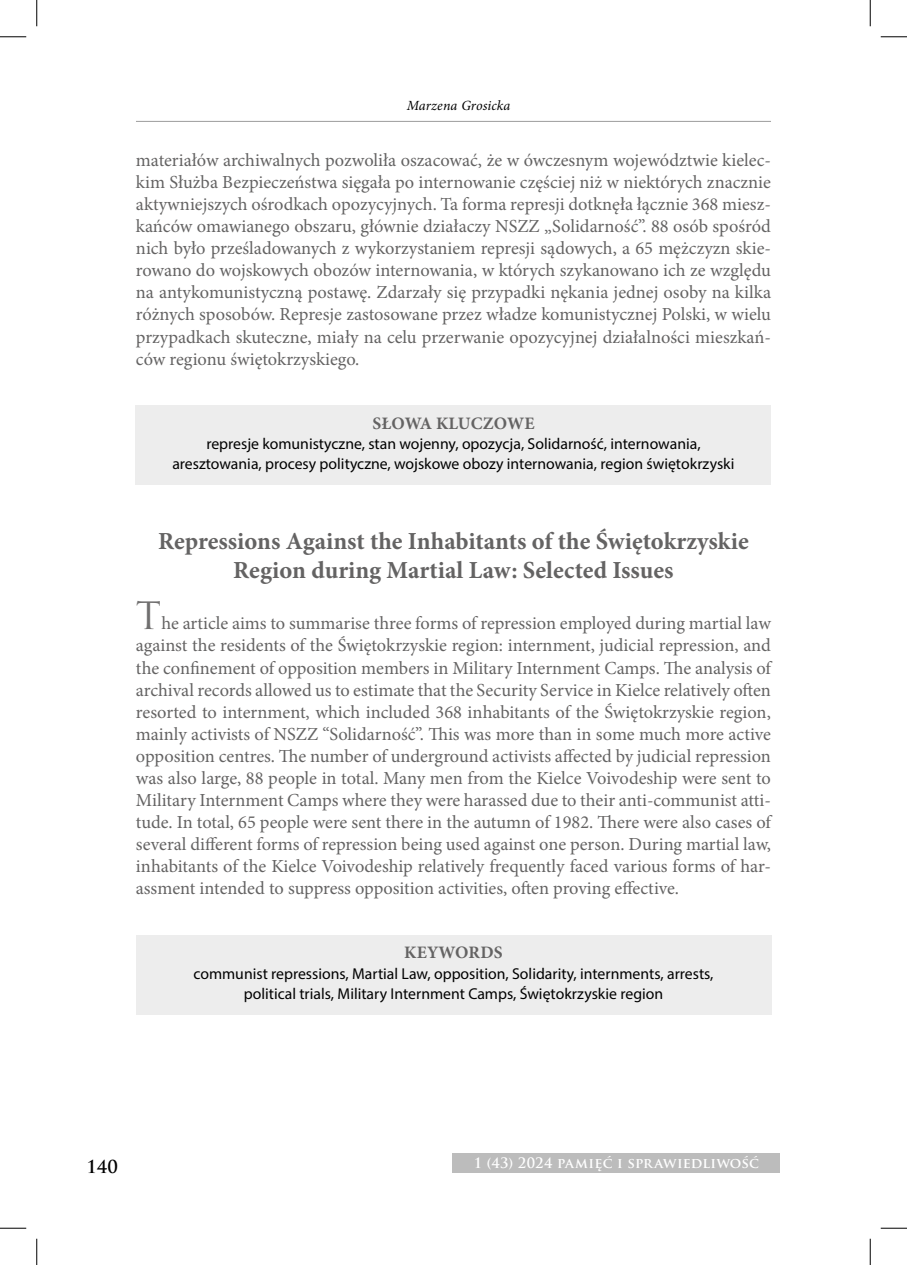
<style>
.page{position:relative;width:907px;height:1265px;background:#fff}
.page>*{position:absolute;margin:0;border:0;box-sizing:border-box;transform-origin:0 0}
.t1{font:700 24.5px/29.4px "Minion Pro";color:#646363;text-align:center}
.t2{font:18.38px/22.1px "Minion Pro";color:#646363;text-align:justify}
.t3{font:700 17.5px "Minion Pro";letter-spacing:.01em;color:#646363}
.t4{font:700 17.5px "Trajan Pro";color:#000}
.t5{font:15.75px/20.1px "Myriad Pro";color:#000;text-align:center}
.t6{font:700 14px "Trajan Pro";letter-spacing:.01em;color:#fff}
.t7{font:italic 14px "Minion Pro";letter-spacing:.01em;color:#000}
.s1{font-family:"Trajan Pro";font-size:36.75px;color:#706f6f}
</style>
<div class="page">
<hr style="left:136px;top:121px;width:635px;height:1px;background:#9d9d9c">
<div style="left:452px;top:1152px;width:328px;height:20px;background:#bcbcbc"></div>
<div style="left:136px;top:934px;width:635px;height:80px;background:#ededed"></div>
<div style="left:135px;top:405px;width:635px;height:80px;background:#ededed"></div>
<svg style="left:0;top:36px;width:26px;height:1px"></svg>
<svg style="left:881px;top:36px;width:26px;height:1px"></svg>
<svg style="left:0;top:1227px;width:26px;height:1px"></svg>
<svg style="left:881px;top:1227px;width:26px;height:1px"></svg>
<svg style="left:36px;top:0;width:1px;height:26px"></svg>
<svg style="left:36px;top:1238px;width:1px;height:26px"></svg>
<svg style="left:870px;top:0;width:1px;height:26px"></svg>
<svg style="left:870px;top:1238px;width:1px;height:26px"></svg>
<p class="t7" style="left:407px;top:95px;width:105px">Marzena Grosicka</p>
<p class="t2" style="left:136px;top:149px;width:637px">materiałów archiwalnych pozwoliła oszacować, że w ówczesnym województwie kielec&shy;kim Służba Bezpieczeństwa sięgała po internowanie częściej niż w niektórych znacznie aktywniejszych ośrodkach opozycyjnych. Ta forma represji dotknęła łącznie 368 miesz&shy;kańców omawianego obszaru, głównie działaczy NSZZ „Solidarność”. 88 osób spośród nich było prześladowanych z wykorzystaniem represji sądowych, a 65 mężczyzn skie&shy;rowano do wojskowych obozów internowania, w których szykanowano ich ze względu na antykomunistyczną postawę. Zdarzały się przypadki nękania jednej osoby na kilka różnych sposobów. Represje zastosowane przez władze komunistycznej Polski, w wielu przypadkach skuteczne, miały na celu przerwanie opozycyjnej działalności mieszkań&shy;ców regionu świętokrzyskiego.</p>
<p class="t3" style="left:372px;top:411px;width:164px">SŁOWA KLUCZOWE</p>
<p class="t5" style="left:172px;top:433px;width:564px">represje komunistyczne, stan wojenny, opozycja, Solidarność, internowania, aresztowania, procesy polityczne, wojskowe obozy internowania, region świętokrzyski</p>
<h1 class="t1" style="left:158px;top:525px;width:592px">Repressions Against the Inhabitants of the Świętokrzyskie<br>Region during Martial Law: Selected Issues</h1>
<p class="t2" style="left:136px;top:612px;width:637px"><span class="s1">T</span>he article aims to summarise three forms of repression employed during martial law against the residents of the Świętokrzyskie region: internment, judicial repression, and the confinement of opposition members in Military Internment Camps. The analysis of archival records allowed us to estimate that the Security Service in Kielce relatively often resorted to internment, which included 368 inhabitants of the Świętokrzyskie region, mainly activists of NSZZ “Solidarność”. This was more than in some much more active opposition centres. The number of underground activists affected by judicial repression was also large, 88 people in total. Many men from the Kielce Voivodeship were sent to Military Internment Camps where they were harassed due to their anti-communist atti&shy;tude. In total, 65 people were sent there in the autumn of 1982. There were also cases of several different forms of repression being used against one person. During martial law, inhabitants of the Kielce Voivodeship relatively frequently faced various forms of har&shy;assment intended to suppress opposition activities, often proving effective.</p>
<p class="t3" style="left:404px;top:940px;width:100px">KEYWORDS</p>
<p class="t5" style="left:193px;top:962px;width:522px">communist repressions, Martial Law, opposition, Solidarity, internments, arrests, political trials, Military Internment Camps, Świętokrzyskie region</p>
<p class="t4" style="left:86px;top:1155px;width:33px">140</p>
<p class="t6" style="left:474px;top:1154px;width:287px">1 (43) 2024 PAMIĘĆ I SPRAWIEDLIWOŚĆ</p>
</div>
